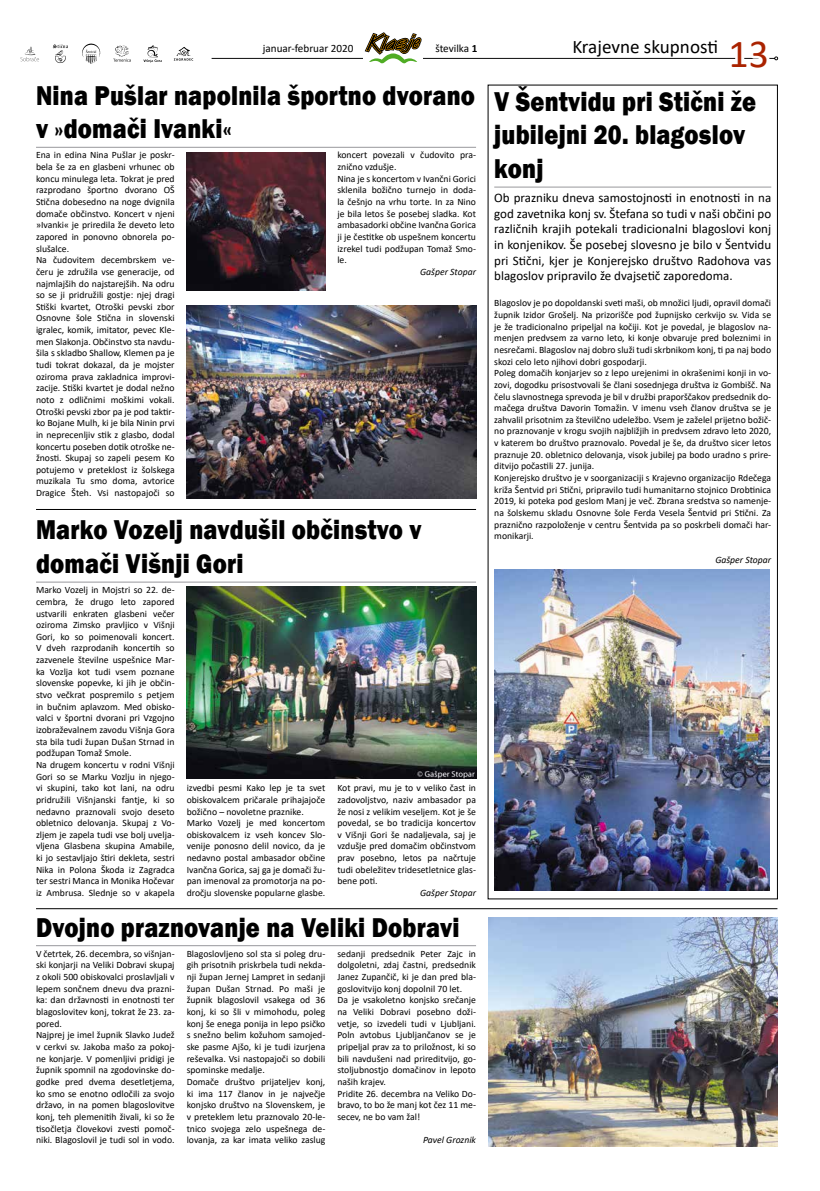
<style>
.page{position:relative;width:820px;height:1191px;background:#fff}
.page>*{position:absolute;margin:0;border:0;box-sizing:border-box;transform-origin:0 0}
.t1{font:39.8px "Calibri";color:#aa2300}
.t2{font:800 28px/33.6px "Franklin Gothic";letter-spacing:.01em;color:#000;scale:.85 1}
.t3{font:19.1px "Calibri";color:#000}
.t4{font:13px/15.6px "Calibri";color:#000;text-align:justify}
.t5{font:11.2px "Calibri";color:#000}
.t6{font:9.7px/11.6px "Calibri";color:#000}
.t7{font:italic 9.7px "Calibri";color:#000}
.s1{font-weight:700}
</style>
<div class="page">
<svg style="left:20px;top:46px;width:19px;height:15px"></svg>
<svg style="left:53px;top:44px;width:15px;height:19px"></svg>
<svg style="left:143px;top:45px;width:19px;height:17px"></svg>
<svg style="left:82px;top:43px;width:19px;height:21px"></svg>
<svg style="left:174px;top:47px;width:19px;height:14px"></svg>
<svg style="left:113px;top:46px;width:18px;height:16px"></svg>
<svg style="left:211px;top:32px;width:566px;height:32px"></svg>
<hr style="left:36px;top:147px;width:440px;height:1px;background:#98989c">
<hr style="left:36px;top:581px;width:440px;height:1px;background:#98989c">
<hr style="left:494px;top:187px;width:277px;height:1px;background:#98989c">
<img style="left:494px;top:570px;width:275px;height:320px">
<hr style="left:36px;top:945px;width:440px;height:1px;background:#98989c">
<img style="left:488px;top:917px;width:289px;height:229px">
<img style="left:187px;top:152px;width:138px;height:139px">
<img style="left:187px;top:305px;width:289px;height:193px">
<img style="left:187px;top:586px;width:289px;height:193px">
<hr style="left:36px;top:908px;width:741px;height:1px;background:#000">
<hr style="left:36px;top:509px;width:440px;height:1px;background:#000">
<p class="t5" style="left:263px;top:41px;width:92px">januar-februar 2020</p>
<p class="t5" style="left:435px;top:41px;width:43px">številka <span class="s1">1</span></p>
<h3 class="t3" style="left:572px;top:33px;width:147px">Krajevne skupnosti</h3>
<h2 class="t2" style="left:36px;top:78px;width:518px">Nina Pušlar napolnila športno dvorano v »domači Ivanki«</h2>
<p class="t6" style="left:36px;top:149px;width:140px">Ena in edina Nina Pušlar je poskr&shy;bela še za en glasbeni vrhunec ob koncu minulega leta. Tokrat je pred razprodano športno dvorano OŠ Stična dobesedno na noge dvignila domače občinstvo. Koncert v njeni »Ivanki« je priredila že deveto leto zapored in ponovno obnorela po&shy;slušalce.<br>Na čudovitem decembrskem ve&shy;čeru je združila vse generacije, od najmlajših do najstarejših. Na odru so se ji pridružili gostje: njej dragi Stiški kvartet, Otroški pevski zbor Osnovne šole Stična in slovenski igralec, komik, imitator, pevec Kle&shy;men Slakonja. Občinstvo sta navdu&shy;šila s skladbo Shallow, Klemen pa je tudi tokrat dokazal, da je mojster oziroma prava zakladnica improvi&shy;zacije. Stiški kvartet je dodal nežno noto z odličnimi moškimi vokali.<br>Otroški pevski zbor pa je pod taktir&shy;ko Bojane Mulh, ki je bila Ninin prvi in neprecenljiv stik z glasbo, dodal koncertu poseben dotik otroške ne&shy;žnosti. Skupaj so zapeli pesem Ko potujemo v preteklost iz šolskega muzikala Tu smo doma, avtorice Dragice Šteh. Vsi nastopajoči so</p>
<p class="t6" style="left:337px;top:149px;width:140px">koncert povezali v čudovito pra&shy;znično vzdušje.<br>Nina je s koncertom v Ivančni Gorici sklenila božično turnejo in doda&shy;la češnjo na vrhu torte. In za Nino je bila letos še posebej sladka. Kot ambasadorki občine Ivančna Gorica ji je čestitke ob uspešnem koncertu izrekel tudi podžupan Tomaž Smo&shy;le.</p>
<h1 class="t1" style="left:728px;top:26px;width:42px">13</h1>
<h2 class="t2" style="left:494px;top:85px;width:309px">V Šentvidu pri Stični že jubilejni 20. blagoslov konj</h2>
<p class="t4" style="left:494px;top:190px;width:278px">Ob prazniku dneva samostojnosti in enotnosti in na god zavetnika konj sv. Štefana so tudi v naši občini po različnih krajih potekali tradicionalni blagoslovi konj in konjenikov. Še posebej slovesno je bilo v Šentvidu pri Stični, kjer je Konjerejsko društvo Radohova vas blagoslov pripravilo že dvajsetič zaporedoma.</p>
<p class="t6" style="left:494px;top:297px;width:278px">Blagoslov je po dopoldanski sveti maši, ob množici ljudi, opravil domači župnik Izidor Grošelj. Na prizorišče pod župnijsko cerkvijo sv. Vida se je že tradicionalno pripeljal na kočiji. Kot je povedal, je blagoslov na&shy;menjen predvsem za varno leto, ki konje obvaruje pred boleznimi in nesrečami. Blagoslov naj dobro služi tudi skrbnikom konj, ti pa naj bodo skozi celo leto njihovi dobri gospodarji.<br>Poleg domačih konjarjev so z lepo urejenimi in okrašenimi konji in vo&shy;zovi, dogodku prisostvovali še člani sosednjega društva iz Gombišč. Na čelu slavnostnega sprevoda je bil v družbi praporščakov predsednik do&shy;mačega društva Davorin Tomažin. V imenu vseh članov društva se je zahvalil prisotnim za številčno udeležbo. Vsem je zaželel prijetno božič&shy;no praznovanje v krogu svojih najbližjih in predvsem zdravo leto 2020, v katerem bo društvo praznovalo. Povedal je še, da društvo sicer letos praznuje 20. obletnico delovanja, visok jubilej pa bodo uradno s prire&shy;ditvijo počastili 27. junija.<br>Konjerejsko društvo je v soorganizaciji s Krajevno organizacijo Rdečega križa Šentvid pri Stični, pripravilo tudi humanitarno stojnico Drobtinica 2019, ki poteka pod geslom Manj je več. Zbrana sredstva so namenje&shy;na šolskemu skladu Osnovne šole Ferda Vesela Šentvid pri Stični. Za praznično razpoloženje v centru Šentvida pa so poskrbeli domači har&shy;monikarji.</p>
<p class="t7" style="left:715px;top:552px;width:57px">Gašper Stopar</p>
<p class="t7" style="left:420px;top:265px;width:57px">Gašper Stopar</p>
<h2 class="t2" style="left:36px;top:513px;width:454px">Marko Vozelj navdušil občinstvo v domači Višnji Gori</h2>
<p class="t6" style="left:36px;top:584px;width:140px">Marko Vozelj in Mojstri so 22. de&shy;cembra, že drugo leto zapored ustvarili enkraten glasbeni večer oziroma Zimsko pravljico v Višnji Gori, ko so poimenovali koncert.<br>V dveh razprodanih koncertih so zazvenele številne uspešnice Mar&shy;ka Vozlja kot tudi vsem poznane slovenske popevke, ki jih je občin&shy;stvo večkrat pospremilo s petjem in bučnim aplavzom. Med obisko&shy;valci v športni dvorani pri Vzgojno izobraževalnem zavodu Višnja Gora sta bila tudi župan Dušan Strnad in podžupan Tomaž Smole.<br>Na drugem koncertu v rodni Višnji Gori so se Marku Vozlju in njego&shy;vi skupini, tako kot lani, na odru pridružili Višnjanski fantje, ki so nedavno praznovali svojo deseto obletnico delovanja. Skupaj z Vo&shy;zljem je zapela tudi vse bolj uvelja&shy;vljena Glasbena skupina Amabile, ki jo sestavljajo štiri dekleta, sestri Nika in Polona Škoda iz Zagradca ter sestri Manca in Monika Hočevar iz Ambrusa. Slednje so v akapela</p>
<p class="t6" style="left:187px;top:782px;width:140px">izvedbi pesmi Kako lep je ta svet obiskovalcem pričarale prihajajoče božično – novoletne praznike.<br>Marko Vozelj je med koncertom obiskovalcem iz vseh koncev Slo&shy;venije ponosno delil novico, da je nedavno postal ambasador občine Ivančna Gorica, saj ga je domači žu&shy;pan imenoval za promotorja na po&shy;dročju slovenske popularne glasbe.</p>
<p class="t6" style="left:337px;top:782px;width:140px;text-align:justify">Kot pravi, mu je to v veliko čast in zadovoljstvo, naziv ambasador pa že nosi z velikim veseljem. Kot je še povedal, se bo tradicija koncertov v Višnji Gori še nadaljevala, saj je vzdušje pred domačim občinstvom prav posebno, letos pa načrtuje tudi obeležitev tridesetletnice glas&shy;bene poti.</p>
<p class="t7" style="left:420px;top:886px;width:57px">Gašper Stopar</p>
<h2 class="t2" style="left:36px;top:910px;width:499px">Dvojno praznovanje na Veliki Dobravi</h2>
<p class="t6" style="left:36px;top:947px;width:140px">V četrtek, 26. decembra, so višnjan&shy;ski konjarji na Veliki Dobravi skupaj z okoli 500 obiskovalci proslavljali v lepem sončnem dnevu dva prazni&shy;ka: dan državnosti in enotnosti ter blagoslovitev konj, tokrat že 23. za&shy;pored.<br>Najprej je imel župnik Slavko Judež v cerkvi sv. Jakoba mašo za pokoj&shy;ne konjarje. V pomenljivi pridigi je župnik spomnil na zgodovinske do&shy;godke pred dvema desetletjema, ko smo se enotno odločili za svojo državo, in na pomen blagoslovitve konj, teh plemenitih živali, ki so že tisočletja človekovi zvesti pomoč&shy;niki. Blagoslovil je tudi sol in vodo.</p>
<p class="t6" style="left:187px;top:947px;width:140px">Blagoslovljeno sol sta si poleg dru&shy;gih prisotnih priskrbela tudi nekda&shy;nji župan Jernej Lampret in sedanji župan Dušan Strnad. Po maši je župnik blagoslovil vsakega od 36 konj, ki so šli v mimohodu, poleg konj še enega ponija in lepo psičko s snežno belim kožuhom samojed&shy;ske pasme Ajšo, ki je tudi izurjena reševalka. Vsi nastopajoči so dobili spominske medalje.<br>Domače društvo prijateljev konj, ki ima 117 članov in je največje konjsko društvo na Slovenskem, je v preteklem letu praznovalo 20-le&shy;tnico svojega zelo uspešnega de&shy;lovanja, za kar imata veliko zaslug</p>
<p class="t6" style="left:337px;top:947px;width:140px">sedanji predsednik Peter Zajc in dolgoletni, zdaj častni, predsednik<br>Janez Zupančič, ki je dan pred bla&shy;goslovitvijo konj dopolnil 70 let.<br>Da je vsakoletno konjsko srečanje na Veliki Dobravi posebno doži&shy;vetje, so izvedeli tudi v Ljubljani.<br>Poln avtobus Ljubljančanov se je pripeljal prav za to priložnost, ki so bili navdušeni nad prireditvijo, go&shy;stoljubnostjo domačinov in lepoto naših krajev.<br>Pridite 26. decembra na Veliko Do&shy;bravo, to bo že manj kot čez 11 me&shy;secev, ne bo vam žal!</p>
<p class="t7" style="left:423px;top:1133px;width:54px">Pavel Groznik</p>
</div>
